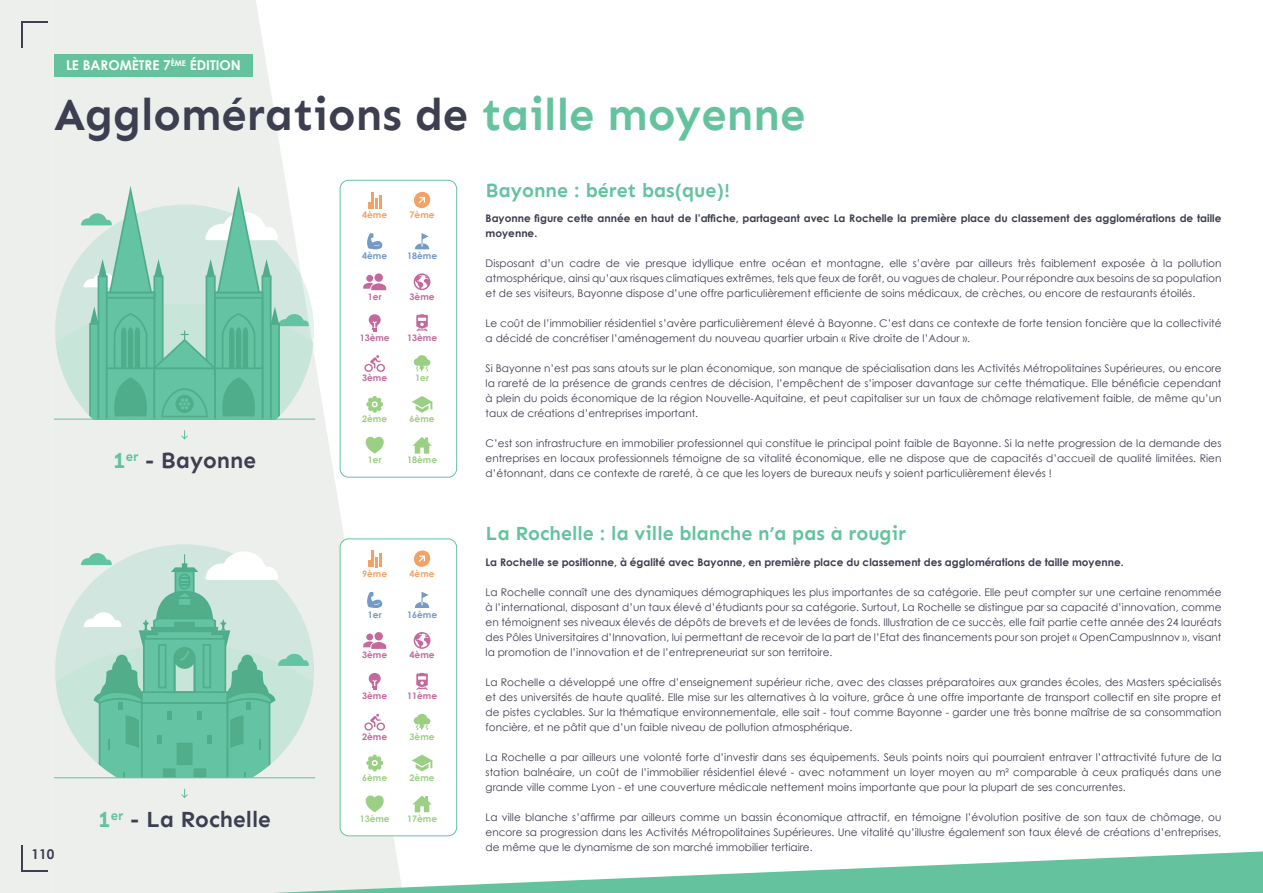
<style>
.page{position:relative;width:1263px;height:893px;background:#fff}
.page>*{position:absolute;margin:0;border:0;box-sizing:border-box;transform-origin:0 0}
.t1{font:700 45px "Sen";color:#3d3f51}
.t2{font:700 22.5px "Sen";color:#3d3f51}
.t3{font:700 19.5px "Sen";color:#64c39e}
.t4{font:700 13.5px "Century Gothic";color:#fff}
.t5{font:700 13.5px "Century Gothic";color:#3d3f51}
.t6{font:10.5px/15px "Century Gothic";color:#3d3f51;text-align:justify}
.t7{font:700 10.5px/15px "Century Gothic";color:#3d3f51}
.t8{font:700 9px "Century Gothic";color:#c4699e}
.t9{font:700 9px "Century Gothic";color:#9bcf83}
.t10{font:700 9px "Century Gothic";color:#749ac7}
.t11{font:700 9px "Century Gothic";color:#f2a266}
.s1{color:#64c39e}
</style>
<div class="page">
<svg style="left:52px;top:0;width:354px;height:798px;fill:#edefed"></svg>
<svg style="left:52px;top:798px;width:1211px;height:95px"></svg>
<div style="left:0;top:0;width:52px;height:893px;background:#edefed"></div>
<hr style="left:21px;top:21px;width:27px;height:2px;background:#3d3f51">
<hr style="left:21px;top:21px;width:2px;height:27px;background:#3d3f51">
<hr style="left:21px;top:845px;width:2px;height:27px;background:#3d3f51">
<hr style="left:21px;top:870px;width:27px;height:2px;background:#3d3f51">
<div style="left:54px;top:54px;width:199px;height:23px;background:#64c39e"></div>
<div style="left:340px;top:180px;width:117px;height:297px;background:#fff;border-radius:9px"></div>
<div style="left:340px;top:180px;width:117px;height:298px;border:1px solid #64c39e;border-radius:9px"></div>
<svg style="left:366px;top:396px;width:17px;height:17px"></svg>
<svg style="left:368px;top:192px;width:13px;height:16px"></svg>
<svg style="left:414px;top:191px;width:17px;height:18px"></svg>
<svg style="left:367px;top:233px;width:15px;height:16px"></svg>
<svg style="left:415px;top:233px;width:14px;height:16px"></svg>
<svg style="left:414px;top:273px;width:16px;height:17px"></svg>
<svg style="left:369px;top:314px;width:12px;height:17px"></svg>
<svg style="left:416px;top:314px;width:12px;height:17px"></svg>
<svg style="left:364px;top:355px;width:21px;height:17px"></svg>
<svg style="left:414px;top:355px;width:16px;height:17px"></svg>
<svg style="left:412px;top:396px;width:20px;height:17px"></svg>
<svg style="left:366px;top:437px;width:18px;height:17px"></svg>
<svg style="left:412px;top:437px;width:20px;height:17px"></svg>
<div style="left:366px;top:275px;width:7px;height:7px;background:#c4699e;border-radius:50%"></div>
<svg style="left:363px;top:283px;width:23px;height:7px"></svg>
<div style="left:374px;top:273px;width:9px;height:9px;background:#c4699e;border-radius:50%"></div>
<div style="left:340px;top:539px;width:117px;height:297px;background:#fff;border-radius:9px"></div>
<div style="left:340px;top:538px;width:117px;height:298px;border:1px solid #64c39e;border-radius:9px"></div>
<svg style="left:366px;top:755px;width:17px;height:16px"></svg>
<svg style="left:368px;top:550px;width:13px;height:17px"></svg>
<svg style="left:414px;top:550px;width:17px;height:17px"></svg>
<svg style="left:367px;top:592px;width:15px;height:16px"></svg>
<svg style="left:415px;top:592px;width:14px;height:16px"></svg>
<svg style="left:414px;top:632px;width:16px;height:17px"></svg>
<svg style="left:369px;top:673px;width:12px;height:17px"></svg>
<svg style="left:416px;top:673px;width:12px;height:17px"></svg>
<svg style="left:364px;top:714px;width:21px;height:17px"></svg>
<svg style="left:414px;top:713px;width:16px;height:18px"></svg>
<svg style="left:412px;top:755px;width:20px;height:16px"></svg>
<svg style="left:366px;top:795px;width:18px;height:17px"></svg>
<svg style="left:412px;top:795px;width:20px;height:17px"></svg>
<div style="left:366px;top:634px;width:7px;height:6px;background:#c4699e;border-radius:50%"></div>
<svg style="left:363px;top:641px;width:23px;height:8px"></svg>
<div style="left:374px;top:632px;width:9px;height:8px;background:#c4699e;border-radius:50%"></div>
<svg style="left:56px;top:186px;width:257px;height:233px"></svg>
<svg style="left:181px;top:430px;width:7px;height:10px"></svg>
<hr style="left:54px;top:419px;width:261px;height:1px;background:#64c39e">
<svg style="left:55px;top:544px;width:259px;height:233px;fill:#edefed"></svg>
<svg style="left:56px;top:551px;width:257px;height:226px"></svg>
<svg style="left:181px;top:789px;width:7px;height:9px"></svg>
<hr style="left:54px;top:777px;width:261px;height:1px;background:#64c39e">
<p class="t4" style="left:66px;top:55px;width:176px">LE BAROMÈTRE 7<sup>ÈME</sup> ÉDITION</p>
<p class="t1" style="left:54px;top:89px;width:753px">Agglomérations de <span class="s1">taille moyenne</span></p>
<p class="t2" style="left:113px;top:448px;width:144px"><span class="s1">1</span><sup>er</sup> - Bayonne</p>
<p class="t5" style="left:32px;top:844px;width:24px">110</p>
<p class="t2" style="left:98px;top:807px;width:174px"><span class="s1">1</span><sup>er</sup> - La Rochelle</p>
<p class="t11" style="left:362px;top:208px;width:27px">4ème</p>
<p class="t10" style="left:362px;top:249px;width:27px">4ème</p>
<p class="t8" style="left:368px;top:290px;width:15px">1er</p>
<p class="t8" style="left:360px;top:330px;width:32px">13ème</p>
<p class="t8" style="left:362px;top:371px;width:27px">3ème</p>
<p class="t9" style="left:362px;top:412px;width:27px">2ème</p>
<p class="t9" style="left:368px;top:453px;width:15px">1er</p>
<p class="t11" style="left:410px;top:208px;width:27px">7ème</p>
<p class="t10" style="left:407px;top:249px;width:32px">18ème</p>
<p class="t8" style="left:410px;top:290px;width:27px">3ème</p>
<p class="t8" style="left:407px;top:330px;width:32px">13ème</p>
<p class="t9" style="left:415px;top:371px;width:15px">1er</p>
<p class="t9" style="left:410px;top:412px;width:27px">6ème</p>
<p class="t9" style="left:407px;top:453px;width:32px">18ème</p>
<p class="t11" style="left:362px;top:567px;width:27px">9ème</p>
<p class="t10" style="left:368px;top:607px;width:15px">1er</p>
<p class="t8" style="left:362px;top:648px;width:27px">3ème</p>
<p class="t8" style="left:362px;top:689px;width:27px">3ème</p>
<p class="t8" style="left:362px;top:730px;width:27px">2ème</p>
<p class="t9" style="left:362px;top:771px;width:27px">6ème</p>
<p class="t9" style="left:360px;top:812px;width:32px">13ème</p>
<p class="t11" style="left:410px;top:566px;width:27px">4ème</p>
<p class="t10" style="left:407px;top:607px;width:32px">16ème</p>
<p class="t8" style="left:410px;top:648px;width:27px">4ème</p>
<p class="t8" style="left:407px;top:689px;width:32px">11ème</p>
<p class="t9" style="left:410px;top:730px;width:27px">3ème</p>
<p class="t9" style="left:410px;top:771px;width:27px">2ème</p>
<p class="t9" style="left:407px;top:812px;width:32px">17ème</p>
<p class="t3" style="left:486px;top:179px;width:246px">Bayonne : béret bas(que)!</p>
<p class="t7" style="left:486px;top:210px;width:737px">Bayonne figure cette année en haut de l’affiche, partageant avec La Rochelle la première place du classement des agglomérations de taille moyenne.</p>
<p class="t6" style="left:486px;top:256px;width:737px">Disposant d’un cadre de vie presque idyllique entre océan et montagne, elle s’avère par ailleurs très faiblement exposée à la pollution atmosphérique, ainsi qu’aux risques climatiques extrêmes, tels que feux de forêt, ou vagues de chaleur. Pour répondre aux besoins de sa population et de ses visiteurs, Bayonne dispose d’une offre particulièrement efficiente de soins médicaux, de crèches, ou encore de restaurants étoilés.</p>
<p class="t6" style="left:486px;top:316px;width:737px">Le coût de l’immobilier résidentiel s’avère particulièrement élevé à Bayonne. C’est dans ce contexte de forte tension foncière que la collectivité a décidé de concrétiser l’aménagement du nouveau quartier urbain « Rive droite de l’Adour ».</p>
<p class="t6" style="left:486px;top:361px;width:737px">Si Bayonne n’est pas sans atouts sur le plan économique, son manque de spécialisation dans les Activités Métropolitaines Supérieures, ou encore la rareté de la présence de grands centres de décision, l’empêchent de s’imposer davantage sur cette thématique. Elle bénéficie cependant à plein du poids économique de la région Nouvelle-Aquitaine, et peut capitaliser sur un taux de chômage relativement faible, de même qu’un taux de créations d’entreprises important.</p>
<p class="t6" style="left:486px;top:436px;width:737px">C’est son infrastructure en immobilier professionnel qui constitue le principal point faible de Bayonne. Si la nette progression de la demande des entreprises en locaux professionnels témoigne de sa vitalité économique, elle ne dispose que de capacités d’accueil de qualité limitées. Rien d’étonnant, dans ce contexte de rareté, à ce que les loyers de bureaux neufs y soient particulièrement élevés !</p>
<p class="t3" style="left:486px;top:522px;width:422px">La Rochelle : la ville blanche n’a pas à rougir</p>
<p class="t7" style="left:486px;top:554px;width:639px">La Rochelle se positionne, à égalité avec Bayonne, en première place du classement des agglomérations de taille moyenne.</p>
<p class="t6" style="left:486px;top:584px;width:737px">La Rochelle connaît une des dynamiques démographiques les plus importantes de sa catégorie. Elle peut compter sur une certaine renommée à l’international, disposant d’un taux élevé d’étudiants pour sa catégorie. Surtout, La Rochelle se distingue par sa capacité d’innovation, comme en témoignent ses niveaux élevés de dépôts de brevets et de levées de fonds. Illustration de ce succès, elle fait partie cette année des 24 lauréats des Pôles Universitaires d’Innovation, lui permettant de recevoir de la part de l’Etat des financements pour son projet « OpenCampusInnov », visant la promotion de l’innovation et de l’entrepreneuriat sur son territoire.</p>
<p class="t6" style="left:486px;top:674px;width:737px">La Rochelle a développé une offre d’enseignement supérieur riche, avec des classes préparatoires aux grandes écoles, des Masters spécialisés et des universités de haute qualité. Elle mise sur les alternatives à la voiture, grâce à une offre importante de transport collectif en site propre et de pistes cyclables. Sur la thématique environnementale, elle sait - tout comme Bayonne - garder une très bonne maîtrise de sa consommation foncière, et ne pâtit que d’un faible niveau de pollution atmosphérique.</p>
<p class="t6" style="left:486px;top:749px;width:737px">La Rochelle a par ailleurs une volonté forte d’investir dans ses équipements. Seuls points noirs qui pourraient entraver l’attractivité future de la station balnéaire, un coût de l’immobilier résidentiel élevé - avec notamment un loyer moyen au m² comparable à ceux pratiqués dans une grande ville comme Lyon - et une couverture médicale nettement moins importante que pour la plupart de ses concurrentes.</p>
<p class="t6" style="left:486px;top:809px;width:737px">La ville blanche s’affirme par ailleurs comme un bassin économique attractif, en témoigne l’évolution positive de son taux de chômage, ou encore sa progression dans les Activités Métropolitaines Supérieures. Une vitalité qu’illustre également son taux élevé de créations d’entreprises, de même que le dynamisme de son marché immobilier tertiaire.</p>
</div>
